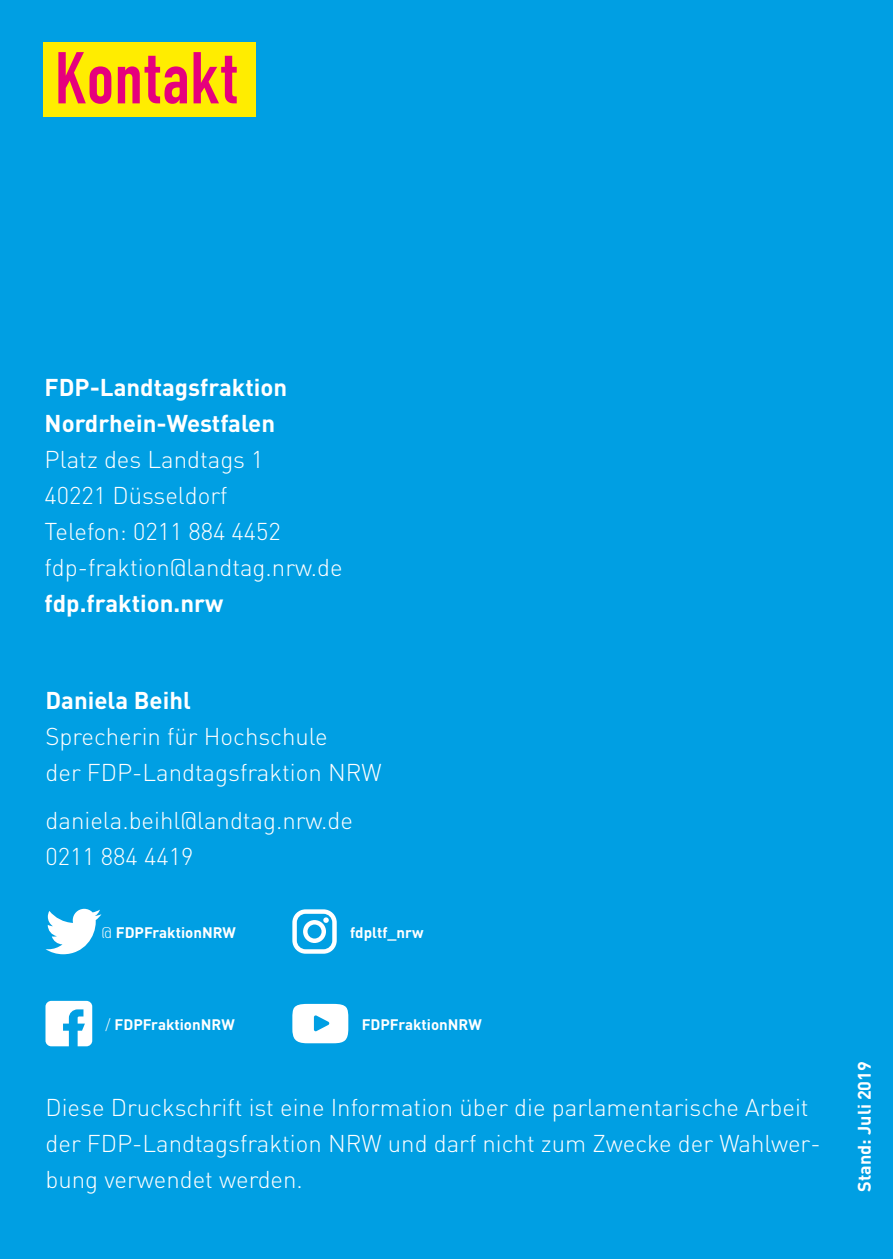
<style>
.page{position:relative;width:893px;height:1259px;background:#009fe3}
.page>*{position:absolute;margin:0;border:0;box-sizing:border-box;transform-origin:0 0}
.t1{font:700 72px "DIN Condensed";letter-spacing:.025em;color:#e6007d}
.t2{font:300 24px/36px "DIN";color:#fff}
.t3{font:700 24px/36px "DIN";color:#fff}
.t4{font:700 18px "DIN";color:#fff}
.t5{font:700 15px "DIN";color:#fff}
.s1{font-weight:300}
</style>
<div class="page">
<div style="left:43px;top:43px;width:213px;height:74px;background:#ffed00"></div>
<svg style="left:45px;top:909px;width:56px;height:45px"></svg>
<svg style="left:45px;top:1001px;width:47px;height:45px"></svg>
<svg style="left:292px;top:909px;width:45px;height:44px"></svg>
<svg style="left:292px;top:1004px;width:56px;height:39px;background:#e1f3fb"></svg>
<h1 class="t1" style="left:55px;top:30px;width:183px">Kontakt</h1>
<p class="t3" style="left:45px;top:368px;width:244px">FDP-Landtagsfraktion<br>Nordrhein-Westfalen</p>
<p class="t2" style="left:45px;top:441px;width:299px">Platz des Landtags 1<br>40221 Düsseldorf<br>Telefon: 0211 884 4452 fdp-fraktion@landtag.nrw.de</p>
<p class="t3" style="left:45px;top:584px;width:180px">fdp.fraktion.nrw</p>
<p class="t3" style="left:45px;top:681px;width:147px">Daniela Beihl</p>
<p class="t2" style="left:45px;top:718px;width:338px">Sprecherin für Hochschule<br>der FDP-Landtagsfraktion NRW</p>
<p class="t2" style="left:45px;top:802px;width:309px">daniela.beihl@landtag.nrw.de<br>0211 884 4419</p>
<p class="t5" style="left:101px;top:922px;width:136px"><span class="s1">@</span> FDPFraktionNRW</p>
<p class="t5" style="left:106px;top:1014px;width:131px"><span class="s1">/</span> FDPFraktionNRW</p>
<p class="t5" style="left:350px;top:922px;width:75px">fdpltf_nrw</p>
<p class="t5" style="left:362px;top:1014px;width:122px">FDPFraktionNRW</p>
<p class="t2" style="left:45px;top:1089px;width:777px">Diese Druckschrift ist eine Information über die parlamentarische Arbeit der FDP-Landtagsfraktion NRW und darf nicht zum Zwecke der Wahlwer&shy;bung verwendet werden.</p>
<p class="t4" style="left:853px;top:1191px;width:132px;rotate:-90deg">Stand: Juli 2019</p>
</div>
